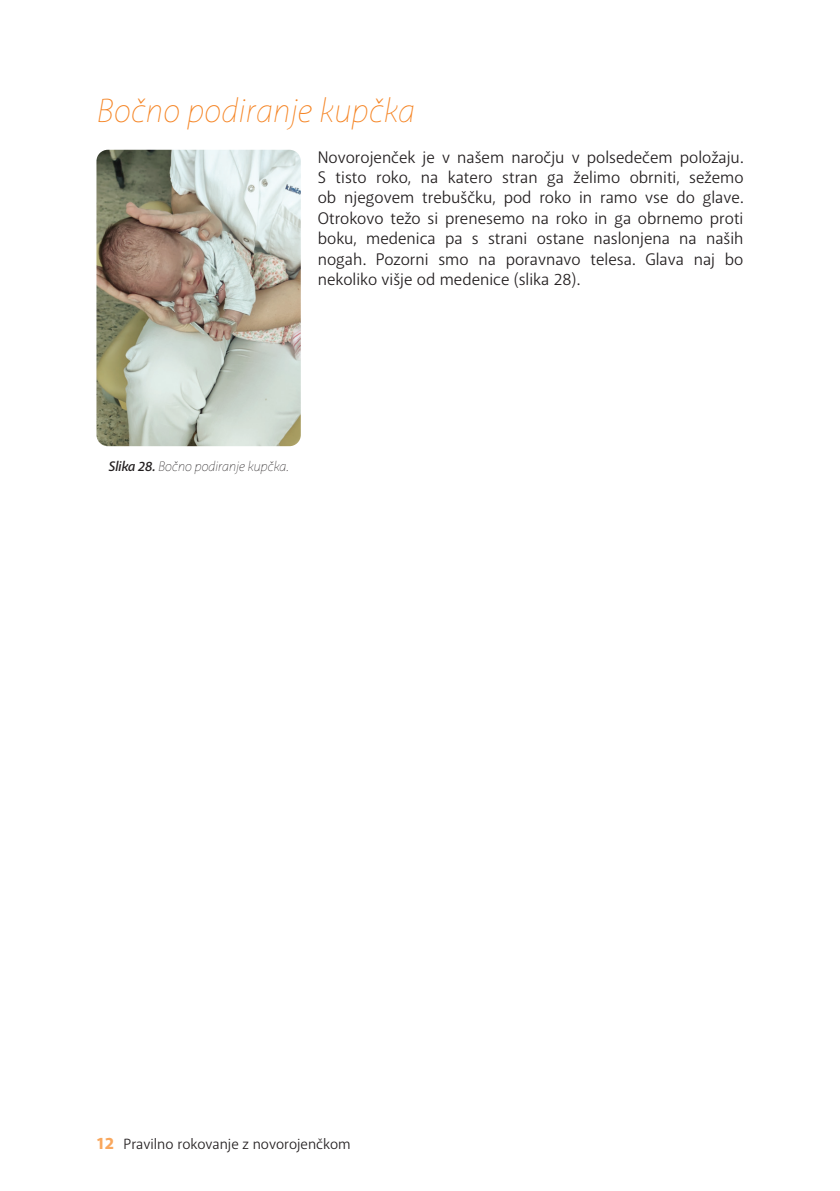
<style>
.page{position:relative;width:840px;height:1191px;background:#fff}
.page>*{position:absolute;margin:0;border:0;box-sizing:border-box;transform-origin:0 0}
.podnaslov_1{font:italic 100 34px "Akagi";color:#f58220}
.text{font:17px/20.4px "Akagi";color:#231f20;text-align:justify}
.t1{font:15px "Akagi";color:#231f20}
.opis_slike{font:italic 100 14px "Akagi";letter-spacing:-.01em;color:#231f20}
.s1{font-weight:600}
.s2{font-weight:800;font-size:17px;color:#f9a75d}
</style>
<div class="page">
<img style="left:96px;top:150px;width:204px;height:296px">
<p class="podnaslov_1" style="left:96px;top:90px;width:319px">Bočno podiranje kupčka</p>
<p class="text" style="left:317px;top:146px;width:427px">Novorojenček je v našem naročju v polsedečem položaju.<br>S tisto roko, na katero stran ga želimo obrniti, sežemo ob njegovem trebuščku, pod roko in ramo vse do glave.<br>Otrokovo težo si prenesemo na roko in ga obrnemo proti boku, medenica pa s strani ostane naslonjena na naših nogah. Pozorni smo na poravnavo telesa. Glava naj bo nekoliko višje od medenice (slika 28).</p>
<p class="opis_slike" style="left:108px;top:458px;width:182px"><span class="s1">Slika 28.</span> Bočno podiranje kupčka.</p>
<p class="t1" style="left:96px;top:1135px;width:255px"><span class="s2">12</span> Pravilno rokovanje z novorojenčkom</p>
</div>
